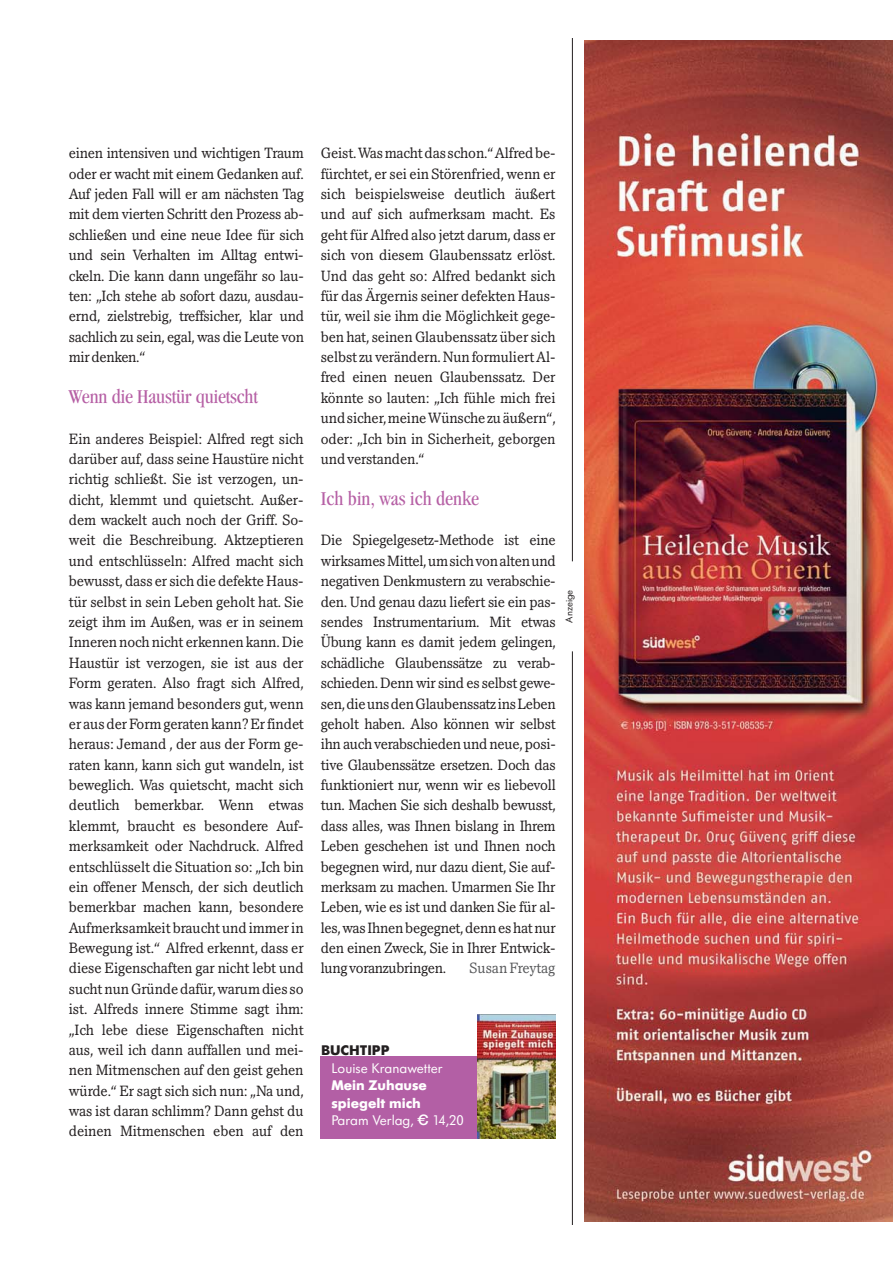
<style>
.page{position:relative;width:893px;height:1263px;background:#fff}
.page>*{position:absolute;margin:0;border:0;box-sizing:border-box;transform-origin:0 0}
.t1{font:condensed 20.4px "Garamond";letter-spacing:-.01em;color:#b660a5}
.t2{font:14.55px/20.4px "Pacella SB";letter-spacing:-.015em;color:#231f20;text-align:justify}
.t3{font:700 14.55px/17.4px "Futura SB";color:#fff}
.t4{font:14.55px "Futura SB";color:#fff}
.t5{font:14.55px "Pacella SB";color:#58595b}
.t6{font:700 14.55px "Futura SB";color:#231f20}
.t7{font:10.2px "Futura SB";color:#231f20}
.s1{font-weight:400}
.s2{font-family:"Euro 1 Sans EF";font-weight:400}
</style>
<div class="page">
<div style="left:320px;top:1056px;width:234px;height:82px;background:#b35fa5"></div>
<img style="left:478px;top:1014px;width:77px;height:125px">
<img style="left:585px;top:40px;width:307px;height:1182px">
<hr style="left:572px;top:38px;width:1px;height:523px;background:#231f20">
<hr style="left:572px;top:651px;width:1px;height:573px;background:#231f20">
<p class="t2" style="left:69px;top:144px;width:237px">einen intensiven und wichtigen Traum oder er wacht mit einem Gedanken auf.<br>Auf jeden Fall will er am nächsten Tag mit dem vierten Schritt den Prozess ab&shy;schließen und eine neue Idee für sich und sein Verhalten im Alltag entwi&shy;ckeln. Die kann dann ungefähr so lau&shy;ten: „Ich stehe ab sofort dazu, ausdau&shy;ernd, zielstrebig, treffsicher, klar und sachlich zu sein, egal, was die Leute von mir denken.“</p>
<h1 class="t1" style="left:69px;top:388px;width:191px">Wenn die Haustür quietscht</h1>
<p class="t2" style="left:69px;top:430px;width:236px">Ein anderes Beispiel: Alfred regt sich darüber auf, dass seine Haustüre nicht richtig schließt. Sie ist verzogen, un&shy;dicht, klemmt und quietscht. Außer&shy;dem wackelt auch noch der Griff. So&shy;weit die Beschreibung. Aktzeptieren und entschlüsseln: Alfred macht sich bewusst, dass er sich die defekte Haus&shy;tür selbst in sein Leben geholt hat. Sie zeigt ihm im Außen, was er in seinem Inneren noch nicht erkennen kann. Die Haustür ist verzogen, sie ist aus der Form geraten. Also fragt sich Alfred, was kann jemand besonders gut, wenn er aus der Form geraten kann? Er findet heraus: Jemand , der aus der Form ge&shy;raten kann, kann sich gut wandeln, ist beweglich. Was quietscht, macht sich deutlich bemerkbar. Wenn etwas klemmt, braucht es besondere Auf&shy;merksamkeit oder Nachdruck. Alfred entschlüsselt die Situation so: „Ich bin ein offener Mensch, der sich deutlich bemerkbar machen kann, besondere Aufmerksamkeit braucht und immer in Bewegung ist.“ Alfred erkennt, dass er diese Eigenschaften gar nicht lebt und sucht nun Gründe dafür, warum dies so ist. Alfreds innere Stimme sagt ihm: „Ich lebe diese Eigenschaften nicht aus, weil ich dann auffallen und mei&shy;nen Mitmenschen auf den geist gehen würde.“ Er sagt sich sich nun: „Na und, was ist daran schlimm? Dann gehst du deinen Mitmenschen eben auf den</p>
<p class="t2" style="left:321px;top:144px;width:236px">Geist. Was macht das schon.“ Alfred be&shy;fürchtet, er sei ein Störenfried, wenn er sich beispielsweise deutlich äußert und auf sich aufmerksam macht. Es geht für Alfred also jetzt darum, dass er sich von diesem Glaubenssatz erlöst.<br>Und das geht so: Alfred bedankt sich für das Ärgernis seiner defekten Haus&shy;tür, weil sie ihm die Möglichkeit gege&shy;ben hat, seinen Glaubenssatz über sich selbst zu verändern. Nun formuliert Al&shy;fred einen neuen Glaubenssatz. Der könnte so lauten: „Ich fühle mich frei und sicher, meine Wünsche zu äußern“, oder: „Ich bin in Sicherheit, geborgen und verstanden.“</p>
<h1 class="t1" style="left:321px;top:490px;width:160px">Ich bin, was ich denke</h1>
<p class="t2" style="left:321px;top:532px;width:237px">Die Spiegelgesetz-Methode ist eine wirksames Mittel, um sich von alten und negativen Denkmustern zu verabschie&shy;den. Und genau dazu liefert sie ein pas&shy;sendes Instrumentarium. Mit etwas Übung kann es damit jedem gelingen, schädliche Glaubenssätze zu verab&shy;schieden. Denn wir sind es selbst gewe&shy;sen, die uns den Glaubenssatz ins Leben geholt haben. Also können wir selbst ihn auch verabschieden und neue, posi&shy;tive Glaubenssätze ersetzen. Doch das funktioniert nur, wenn wir es liebevoll tun. Machen Sie sich deshalb bewusst, dass alles, was Ihnen bislang in Ihrem Leben geschehen ist und Ihnen noch begegnen wird, nur dazu dient, Sie auf&shy;merksam zu machen. Umarmen Sie Ihr Leben, wie es ist und danken Sie für al&shy;les, was Ihnen begegnet, denn es hat nur den einen Zweck, Sie in Ihrer Entwick&shy;lung voranzubringen.</p>
<p class="t5" style="left:470px;top:962px;width:87px">Susan Freytag</p>
<p class="t7" style="left:566px;top:623px;width:35px;rotate:-90deg">Anzeige</p>
<p class="t6" style="left:321px;top:1045px;width:70px">BUCHTIPP</p>
<p class="t4" style="left:331px;top:1063px;width:113px">Louise Kranawetter</p>
<p class="t3" style="left:331px;top:1078px;width:134px">Mein Zuhause spiegelt mich<br><span class="s1">Param Verlag,</span> <span class="s2">e</span> <span class="s1">14,20</span></p>
</div>
